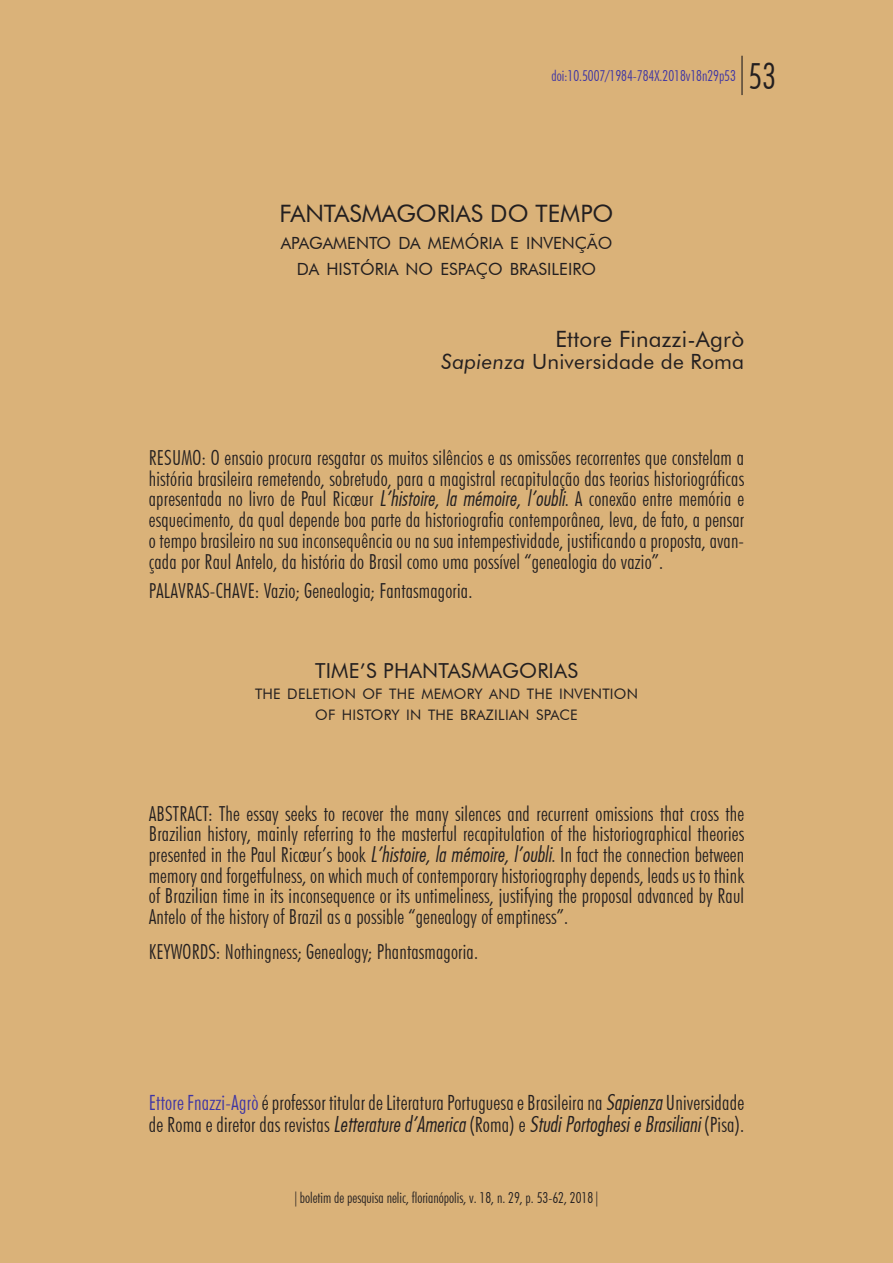
<style>
.page{position:relative;width:893px;height:1263px;background:#dab279}
.page>*{position:absolute;margin:0;border:0;box-sizing:border-box;transform-origin:0 0}
.t1{font:300 condensed 36px "Futura BT";color:#231f20}
.Title__cover{font:24px "Futura BT";color:#231f20}
.Resumo{font:22.5px "Futura BT";letter-spacing:.01em;color:#231f20}
.Resumo-2{font:300 condensed 21px/22px "Futura BT";letter-spacing:.01em;color:#231f20}
.Resumo-3{font:21px "Futura BT";letter-spacing:.01em;color:#231f20}
.Resumo-4{font:300 condensed 20.7px/20.7px "Futura BT";letter-spacing:.01em;color:#231f20;text-align:justify}
.Título_inglês{font:20.7px "Futura BT";letter-spacing:.01em;color:#231f20}
.Title__cover-2{font:16.8px "Futura BT";color:#231f20}
.t2{font:300 condensed 15px "Futura BT";color:#231f20}
.t3{font:300 condensed 15px "Futura BT";color:#3d34a4}
.Título_inglês-2{font:14.55px "Futura BT";letter-spacing:.015em;color:#231f20}
.s1{font-style:italic}
.s2{font-family:"Futura Lt Cn BT Italic";font-weight:400;font-stretch:normal}
.s3{color:#3d34a4}
</style>
<div class="page">
<hr style="left:741px;top:56px;width:2px;height:39px;background:#231f20">
<p class="t3" style="left:552px;top:67px;width:186px">doi:10.5007/1984-784X.2018v18n29p53</p>
<p class="t1" style="left:748px;top:54px;width:30px">53</p>
<p class="Title__cover" style="left:279px;top:199px;width:335px">FANTASMAGORIAS DO TEMPO</p>
<p class="Title__cover-2" style="left:281px;top:232px;width:333px">APAGAMENTO DA MEMÓRIA E INVENÇÃO</p>
<p class="Title__cover-2" style="left:297px;top:259px;width:301px">DA HISTÓRIA NO ESPAÇO BRASILEIRO</p>
<p class="Resumo" style="left:555px;top:325px;width:190px">Ettore Finazzi-Agrò</p>
<p class="Resumo-3" style="left:441px;top:349px;width:304px"><span class="s1">Sapienza</span> Universidade de Roma</p>
<p class="Resumo-4" style="left:149px;top:447px;width:597px">RESUMO: O ensaio procura resgatar os muitos silêncios e as omissões recorrentes que constelam a história brasileira remetendo, sobretudo, para a magistral recapitulação das teorias historiográficas apresentada no livro de Paul Ricœur <span class="s2">L’histoire, la mémoire, l’oubli</span>. A conexão entre memória e esquecimento, da qual depende boa parte da historiografia contemporânea, leva, de fato, a pensar o tempo brasileiro na sua inconsequência ou na sua intempestividade, justificando a proposta, avan&shy;çada por Raul Antelo, da história do Brasil como uma possível “genealogia do vazio”.</p>
<p class="Resumo-4" style="left:149px;top:580px;width:325px">PALAVRAS-CHAVE: Vazio; Genealogia; Fantasmagoria.</p>
<p class="Título_inglês" style="left:315px;top:658px;width:264px">TIME’S PHANTASMAGORIAS</p>
<p class="Título_inglês-2" style="left:255px;top:685px;width:384px">THE DELETION OF THE MEMORY AND THE INVENTION</p>
<p class="Título_inglês-2" style="left:315px;top:706px;width:264px">OF HISTORY IN THE BRAZILIAN SPACE</p>
<p class="Resumo-4" style="left:149px;top:803px;width:597px">ABSTRACT: The essay seeks to recover the many silences and recurrent omissions that cross the Brazilian history, mainly referring to the masterful recapitulation of the historiographical theories presented in the Paul Ricœur’s book <span class="s2">L’histoire, la mémoire, l’oubli</span>. In fact the connection between memory and forgetfulness, on which much of contemporary historiography depends, leads us to think of Brazilian time in its inconsequence or its untimeliness, justifying the proposal advanced by Raul Antelo of the history of Brazil as a possible “genealogy of emptiness”.</p>
<p class="Resumo-4" style="left:149px;top:941px;width:331px">KEYWORDS: Nothingness; Genealogy; Phantasmagoria.</p>
<p class="Resumo-2" style="left:149px;top:1091px;width:597px"><span class="s3">Ettore Fnazzi-Agrò</span> é professor titular de Literatura Portuguesa e Brasileira na <span class="s2">Sapienza</span> Universidade de Roma e diretor das revistas <span class="s2">Letterature d’America</span> (Roma) e <span class="s2">Studi Portoghesi e Brasiliani</span> (Pisa).</p>
<p class="t2" style="left:292px;top:1188px;width:310px">|boletim de pesquisa nelic, florianópolis, v. 18, n. 29, p. 53-62, 2018|</p>
</div>
